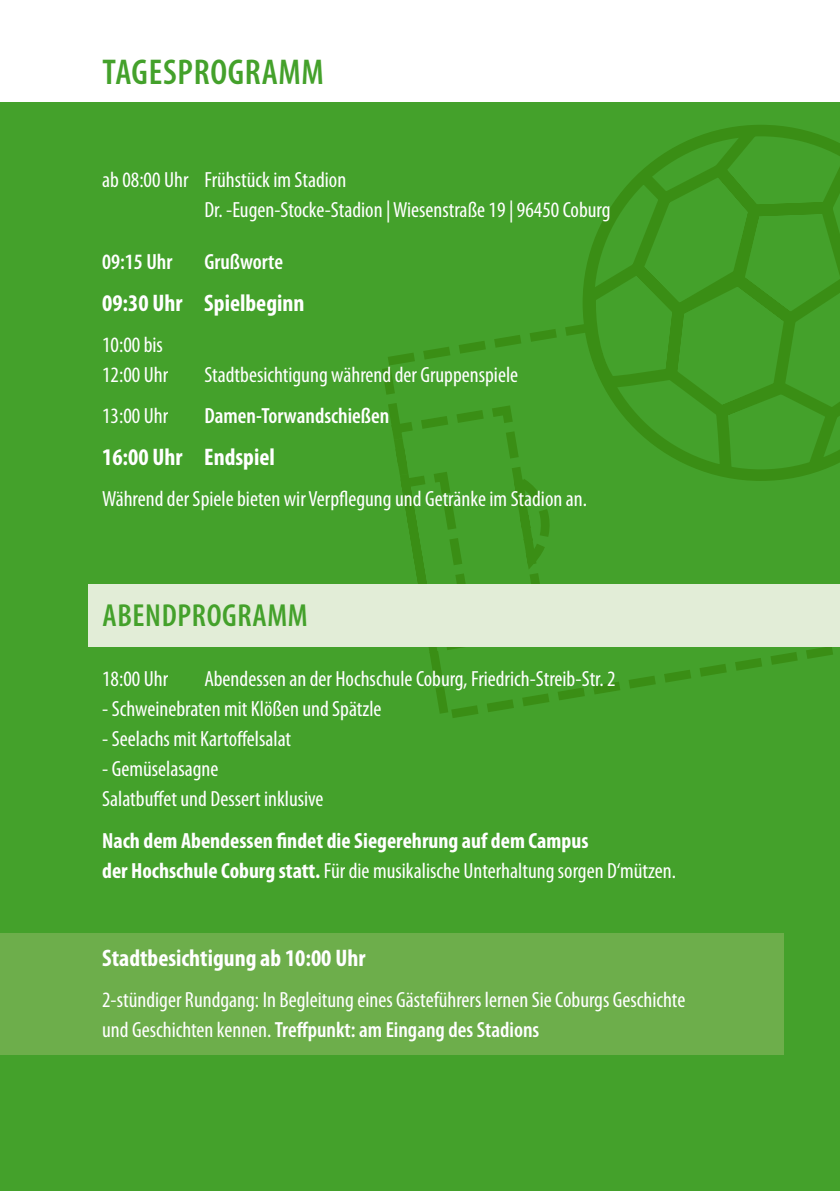
<style>
.page{position:relative;width:840px;height:1191px;background:#fff}
.page>*{position:absolute;margin:0;border:0;box-sizing:border-box;transform-origin:0 0}
.t1{font:600 condensed 36px "Myriad Pro";letter-spacing:.02em;color:#44a12b}
.t2{font:600 condensed 32px "Myriad Pro";letter-spacing:.02em;color:#44a12b}
.t3{font:700 condensed 24px "Myriad Pro";color:#fff}
.t4{font:condensed 22px/30px "Myriad Pro";color:#fff}
.t5{font:700 condensed 22px/30px "Myriad Pro";color:#fff}
.t6{font:600 condensed 22px "Myriad Pro";color:#fff}
.s1{font-weight:400}
.s2{font-weight:600}
</style>
<div class="page">
<div style="left:0;top:102px;width:839px;height:1089px;background:#44a12b"></div>
<svg style="left:380px;top:326px;width:459px;height:392px"></svg>
<svg style="left:576px;top:125px;width:263px;height:362px"></svg>
<div style="left:0;top:933px;width:782px;height:121px;background:#6dae4b"></div>
<div style="left:89px;top:584px;width:750px;height:62px;background:#e2edd7"></div>
<h1 class="t1" style="left:102px;top:50px;width:223px">TAGESPROGRAMM</h1>
<p class="t4" style="left:204px;top:164px;width:407px;text-indent:-102px">ab 08:00 Uhr Frühstück im Stadion<br>Dr. -Eugen-Stocke-Stadion | Wiesenstraße 19 | 96450 Coburg</p>
<p class="t6" style="left:102px;top:248px;width:72px">09:15 Uhr</p>
<p class="t6" style="left:204px;top:248px;width:80px">Grußworte</p>
<p class="t3" style="left:102px;top:288px;width:204px">09:30 Uhr Spielbeginn</p>
<p class="t4" style="left:102px;top:329px;width:68px">10:00 bis<br>12:00 Uhr</p>
<p class="t4" style="left:204px;top:359px;width:315px">Stadtbesichtigung während der Gruppenspiele</p>
<p class="t4" style="left:102px;top:401px;width:68px">13:00 Uhr</p>
<p class="t6" style="left:204px;top:402px;width:186px">Damen-Torwandschießen</p>
<p class="t3" style="left:102px;top:442px;width:174px">16:00 Uhr Endspiel</p>
<p class="t4" style="left:102px;top:483px;width:486px">Während der Spiele bieten wir Verpflegung und Getränke im Stadion an.</p>
<h2 class="t2" style="left:102px;top:596px;width:206px">ABENDPROGRAMM</h2>
<p class="t4" style="left:102px;top:663px;width:68px">18:00 Uhr</p>
<p class="t4" style="left:204px;top:663px;width:412px">Abendessen an der Hochschule Coburg, Friedrich-Streib-Str. 2</p>
<p class="t4" style="left:102px;top:693px;width:281px">- Schweinebraten mit Klößen und Spätzle</p>
<p class="t4" style="left:102px;top:723px;width:190px">- Seelachs mit Kartoffelsalat</p>
<p class="t4" style="left:102px;top:753px;width:223px">- Gemüselasagne<br>Salatbuffet und Dessert inklusive</p>
<p class="t5" style="left:102px;top:825px;width:575px">Nach dem Abendessen findet die Siegerehrung auf dem Campus<br>der Hochschule Coburg statt. <span class="s1">Für die musikalische Unterhaltung sorgen D‘mützen.</span></p>
<p class="t3" style="left:102px;top:943px;width:264px">Stadtbesichtigung ab 10:00 Uhr</p>
<p class="t4" style="left:102px;top:984px;width:584px">2-stündiger Rundgang: In Begleitung eines Gästeführers lernen Sie Coburgs Geschichte und Geschichten kennen. <span class="s2">Treffpunkt: am Eingang des Stadions</span></p>
</div>
